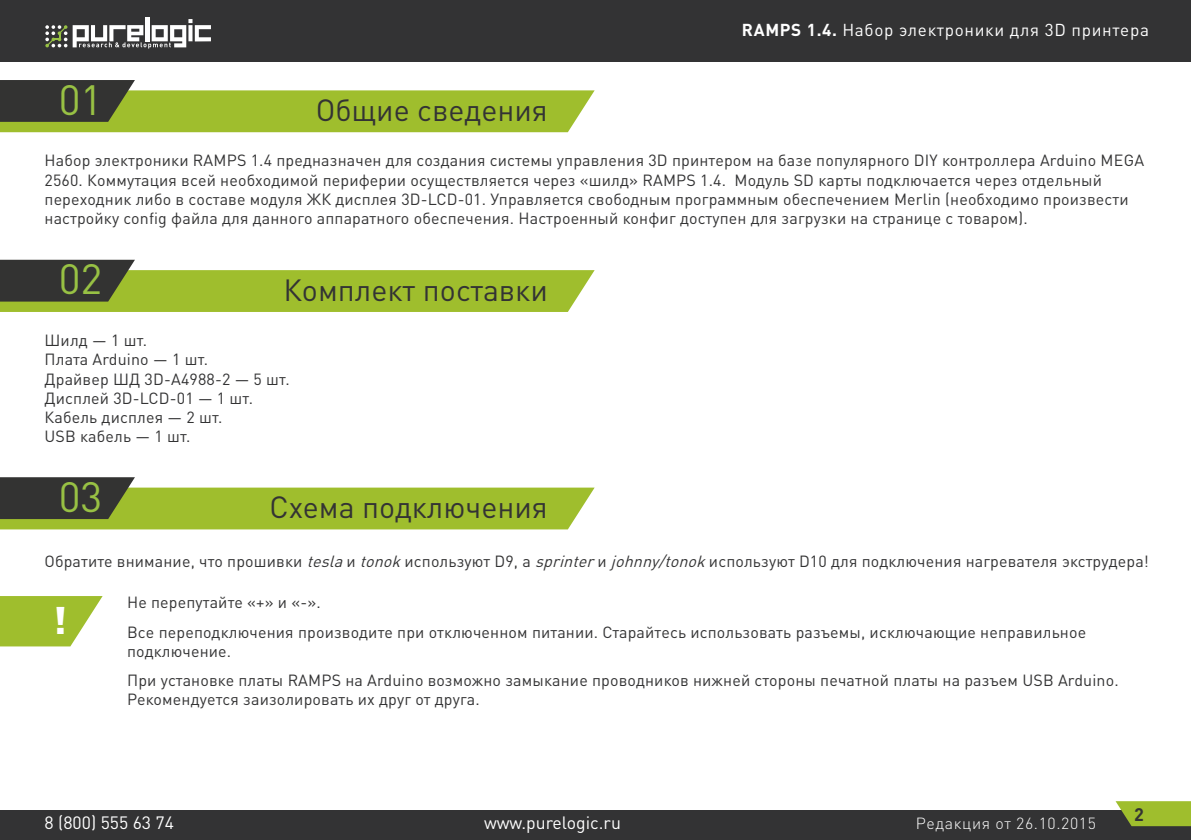
<style>
.page{position:relative;width:1191px;height:840px;background:#fff}
.page>*{position:absolute;margin:0;border:0;box-sizing:border-box;transform-origin:0 0}
.t1{font:41.8px "DIN Pro";color:#98c144}
.t2{font:900 38px "DIN Pro";color:#fff}
.t3{font:30.2px "DIN Pro";color:#333334}
.t4{font:700 18px "DIN Pro";color:#333334}
.t5{font:17.6px "DIN Pro";color:#fff}
.t6{font:17px "DIN Pro";letter-spacing:.04em;color:#fff}
.t7{font:16px/19.2px "DIN Pro";letter-spacing:.01em;color:#333334}
.t8{font:300 16px "DIN Pro";letter-spacing:.04em;color:#fff}
.s1{font-weight:700}
.s2{font-style:italic}
</style>
<div class="page">
<div style="left:0;top:0;width:1191px;height:61px;background:#333334"></div>
<hr style="left:145px;top:17px;width:4px;height:24px;background:#fff">
<svg style="left:45px;top:25px;width:22px;height:22px"></svg>
<svg style="left:73px;top:19px;width:138px;height:30px"></svg>
<div style="left:0;top:810px;width:1191px;height:29px;background:#333334"></div>
<svg style="left:1115px;top:801px;width:76px;height:24px;background:#97b232"></svg>
<svg style="left:0;top:80px;width:594px;height:52px"></svg>
<svg style="left:0;top:259px;width:594px;height:53px"></svg>
<svg style="left:0;top:477px;width:594px;height:52px"></svg>
<svg style="left:0;top:596px;width:103px;height:50px"></svg>
<h1 class="t1" style="left:59px;top:71px;width:45px">01</h1>
<h3 class="t3" style="left:316px;top:89px;width:234px">Общие сведения</h3>
<p class="t6" style="left:742px;top:18px;width:408px"><span class="s1">RAMPS 1.4.</span> Набор электроники для 3D принтера</p>
<p class="t7" style="left:45px;top:150px;width:1101px">Набор электроники RAMPS 1.4 предназначен для создания системы управления 3D принтером на базе популярного DIY контроллера Arduino MEGA 2560. Коммутация всей необходимой периферии осуществляется через «шилд» RAMPS 1.4. Модуль SD карты подключается через отдельный переходник либо в составе модуля ЖК дисплея 3D-LCD-01. Управляется свободным программным обеспечением Merlin (необходимо произвести настройку config файла для данного аппаратного обеспечения. Настроенный конфиг доступен для загрузки на странице с товаром).</p>
<h1 class="t1" style="left:59px;top:251px;width:45px">02</h1>
<h3 class="t3" style="left:283px;top:269px;width:266px">Комплект поставки</h3>
<p class="t7" style="left:45px;top:330px;width:247px">Шилд — 1 шт.<br>Плата Arduino — 1 шт.<br>Драйвер ШД 3D-A4988-2 — 5 шт.<br>Дисплей 3D-LCD-01 — 1 шт.<br>Кабель дисплея — 2 шт.<br>USB кабель — 1 шт.</p>
<h1 class="t1" style="left:59px;top:468px;width:45px">03</h1>
<h3 class="t3" style="left:269px;top:486px;width:280px">Схема подключения</h3>
<p class="t7" style="left:45px;top:550px;width:1106px">Обратите внимание, что прошивки <span class="s2">tesla</span>и <span class="s2">tonok</span>используют D9, а <span class="s2">sprinter</span>и <span class="s2">johnny/tonok</span>используют D10 для подключения нагревателя экструдера!</p>
<p class="t7" style="left:127px;top:587px;width:960px;line-height:29.2px">Не перепутайте «+» и «-».<br>Все переподключения производите при отключенном питании. Старайтесь использовать разъемы, исключающие неправильное</p>
<p class="t7" style="left:127px;top:635px;width:993px;line-height:29.2px">подключение.<br>При установке платы RAMPS на Arduino возможно замыкание проводников нижней стороны печатной платы на разъем USB Arduino.</p>
<p class="t7" style="left:127px;top:688px;width:354px">Рекомендуется заизолировать их друг от друга.</p>
<h2 class="t2" style="left:53px;top:594px;width:15px">!</h2>
<p class="t5" style="left:45px;top:810px;width:131px">8 (800) 555 63 74</p>
<p class="t5" style="left:484px;top:810px;width:138px">www.purelogic.ru</p>
<p class="t8" style="left:916px;top:812px;width:182px">Редакция от 26.10.2015</p>
<p class="t4" style="left:1134px;top:801px;width:11px">2</p>
</div>
